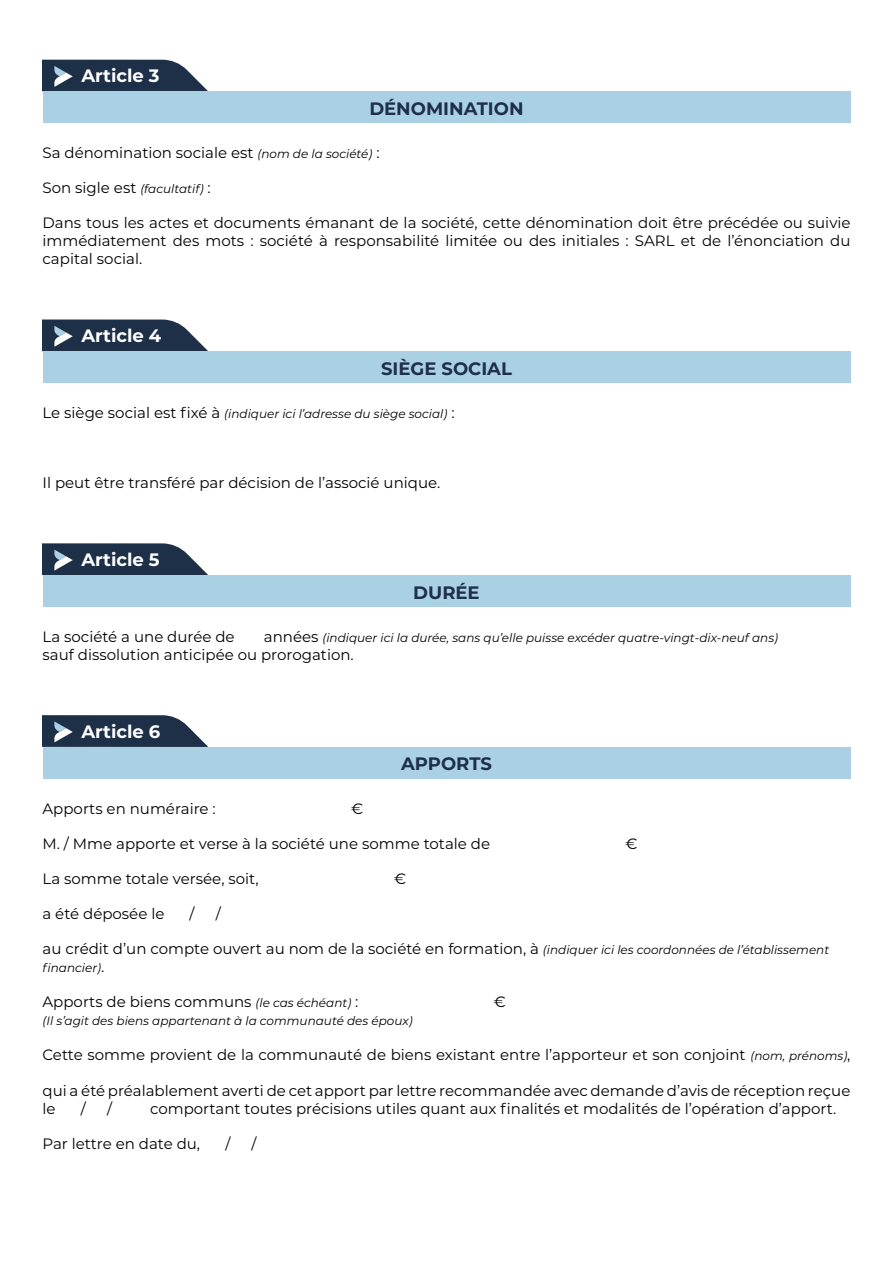
<style>
.page{position:relative;width:893px;height:1263px;background:#fff}
.page>*{position:absolute;margin:0;border:0;box-sizing:border-box;transform-origin:0 0}
.t1{font:700 18px "Montserrat";color:#1e2f48}
.t2{font:700 18px "Montserrat";color:#fff}
.t3{font:15px/18px "Montserrat";color:#000;text-align:justify}
.t4{font:italic 12px "Montserrat";color:#000}
.s1{font-style:italic;font-size:12px}
.s2{font-style:normal;font-size:15px}
</style>
<div class="page">
<svg style="left:43px;top:60px;width:165px;height:31px;background:#3a4a5f"></svg>
<div style="left:43px;top:91px;width:807px;height:32px;background:#aad0e4"></div>
<svg style="left:43px;top:319px;width:165px;height:32px;background:#3e4d62"></svg>
<div style="left:43px;top:351px;width:807px;height:32px;background:#aad0e4"></div>
<svg style="left:43px;top:543px;width:165px;height:32px;background:#3d4c61"></svg>
<div style="left:43px;top:575px;width:807px;height:32px;background:#aad0e4"></div>
<svg style="left:43px;top:715px;width:165px;height:32px;background:#3c4b61"></svg>
<div style="left:43px;top:747px;width:807px;height:32px;background:#aad0e4"></div>
<p class="t2" style="left:81px;top:63px;width:80px">Article 3</p>
<p class="t1" style="left:369px;top:95px;width:156px">DÉNOMINATION</p>
<p class="t3" style="left:43px;top:143px;width:339px">Sa dénomination sociale est <span class="s1">(nom de la société)</span> :</p>
<p class="t3" style="left:43px;top:178px;width:170px">Son sigle est <span class="s1">(facultatif)</span> :</p>
<p class="t3" style="left:43px;top:213px;width:809px">Dans tous les actes et documents émanant de la société, cette dénomination doit être précédée ou suivie immédiatement des mots : société à responsabilité limitée ou des initiales : SARL et de l’énonciation du capital social.</p>
<p class="t2" style="left:81px;top:323px;width:81px">Article 4</p>
<p class="t1" style="left:381px;top:355px;width:132px">SIÈGE SOCIAL</p>
<p class="t4" style="left:43px;top:406px;width:413px"><span class="s2">Le siège social est fixé à</span> (indiquer ici l’adresse du siège social) <span class="s2">:</span></p>
<p class="t3" style="left:43px;top:473px;width:399px">Il peut être transféré par décision de l’associé unique.</p>
<p class="t2" style="left:81px;top:547px;width:80px">Article 5</p>
<p class="t1" style="left:413px;top:579px;width:68px">DURÉE</p>
<p class="t3" style="left:43px;top:627px;width:194px">La société a une durée de</p>
<p class="t4" style="left:264px;top:629px;width:516px"><span class="s2">années</span> (indiquer ici la durée, sans qu’elle puisse excéder quatre-vingt-dix-neuf ans)</p>
<p class="t3" style="left:43px;top:645px;width:313px">sauf dissolution anticipée ou prorogation.</p>
<p class="t2" style="left:81px;top:718px;width:80px">Article 6</p>
<p class="t1" style="left:401px;top:751px;width:92px">APPORTS</p>
<p class="t3" style="left:43px;top:799px;width:175px">Apports en numéraire :</p>
<p class="t3" style="left:351px;top:799px;width:14px">€</p>
<p class="t3" style="left:43px;top:834px;width:449px">M. / Mme apporte et verse à la société une somme totale de</p>
<p class="t3" style="left:625px;top:834px;width:14px">€</p>
<p class="t3" style="left:43px;top:869px;width:218px">La somme totale versée, soit,</p>
<p class="t3" style="left:394px;top:869px;width:14px">€</p>
<p class="t3" style="left:43px;top:904px;width:123px">a été déposée le</p>
<p class="t3" style="left:190px;top:904px;width:7px">/</p>
<p class="t3" style="left:216px;top:904px;width:7px">/</p>
<p class="t3" style="left:43px;top:939px;width:788px">au crédit d’un compte ouvert au nom de la société en formation, à <span class="s1">(indiquer ici les coordonnées de l’établissement</span></p>
<p class="t4" style="left:43px;top:959px;width:63px">financier)<span class="s2">.</span></p>
<p class="t3" style="left:43px;top:992px;width:317px">Apports de biens communs <span class="s1">(le cas échéant)</span> :</p>
<p class="t3" style="left:494px;top:992px;width:14px">€</p>
<p class="t4" style="left:43px;top:1012px;width:372px">(Il s’agit des biens appartenant à la communauté des époux)</p>
<p class="t3" style="left:43px;top:1045px;width:809px">Cette somme provient de la communauté de biens existant entre l’apporteur et son conjoint <span class="s1">(nom, prénoms)</span>,</p>
<p class="t3" style="left:43px;top:1081px;width:809px">qui a été préalablement averti de cet apport par lettre recommandée avec demande d’avis de réception reçue le</p>
<p class="t3" style="left:81px;top:1099px;width:7px">/</p>
<p class="t3" style="left:107px;top:1099px;width:7px">/</p>
<p class="t3" style="left:150px;top:1099px;width:688px">comportant toutes précisions utiles quant aux finalités et modalités de l’opération d’apport.</p>
<p class="t3" style="left:43px;top:1134px;width:159px">Par lettre en date du,</p>
<p class="t3" style="left:225px;top:1134px;width:7px">/</p>
<p class="t3" style="left:252px;top:1134px;width:7px">/</p>
</div>
